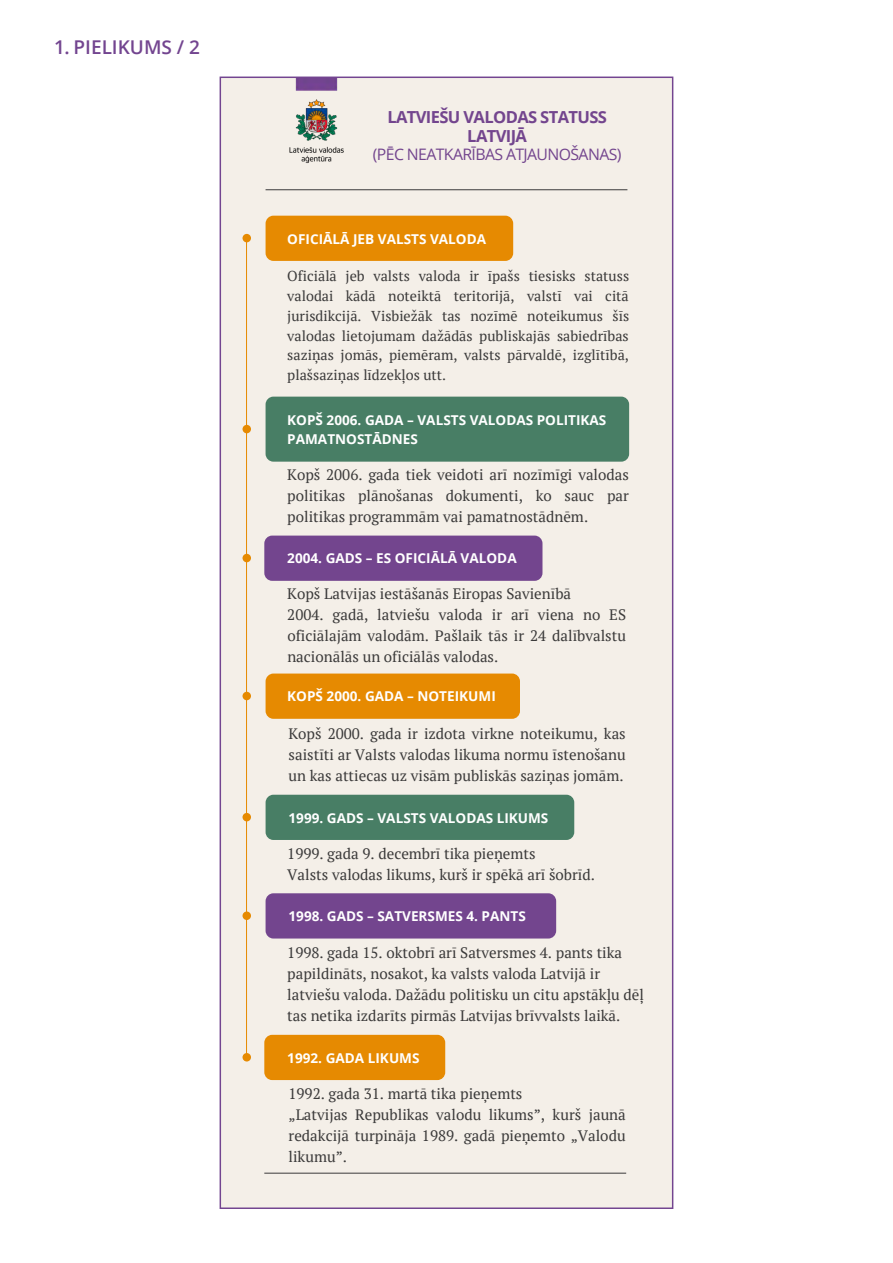
<style>
.page{position:relative;width:893px;height:1263px;background:#fff}
.page>*{position:absolute;margin:0;border:0;box-sizing:border-box;transform-origin:0 0}
.t1{font:600 19.05px "Open Sans";color:#734590}
.t2{font:700 16.65px/18.6px "Open Sans";letter-spacing:-.04em;color:#73458e;text-align:center}
.t3{font:15.9px "Open Sans";letter-spacing:-.04em;color:#73458e}
.t4{font:15px/20.9px "PT Serif";color:#3b3a3a}
.t5{font:14.25px/19.8px "PT Serif";color:#3b3a3a;text-align:justify}
.t6{font:700 13.5px/18.6px "Open Sans";color:#fff}
</style>
<div class="page">
<div style="left:220px;top:77px;width:453px;height:1131px;background:#f4efe8"></div>
<hr style="left:266px;top:189px;width:361px;height:1px;background:#3b3a3a">
<img style="left:289px;top:79px;width:55px;height:84px">
<div style="left:266px;top:216px;width:247px;height:45px;background:#e68a01;border-radius:8px"></div>
<hr style="left:264px;top:1173px;width:362px;height:1px;background:#3b3a3a">
<div style="left:243px;top:234px;width:8px;height:8px;background:#e68a01;border-radius:50%"></div>
<hr style="left:246px;top:238px;width:1px;height:819px;background:#e68a01">
<div style="left:243px;top:425px;width:8px;height:8px;background:#e68a01;border-radius:50%"></div>
<div style="left:243px;top:554px;width:8px;height:8px;background:#e68a01;border-radius:50%"></div>
<div style="left:243px;top:692px;width:8px;height:8px;background:#e68a01;border-radius:50%"></div>
<div style="left:243px;top:813px;width:8px;height:8px;background:#e68a01;border-radius:50%"></div>
<div style="left:243px;top:911px;width:8px;height:9px;background:#e68a01;border-radius:50%"></div>
<div style="left:243px;top:1053px;width:8px;height:8px;background:#e68a01;border-radius:50%"></div>
<div style="left:266px;top:397px;width:363px;height:65px;background:#487e65;border-radius:8px"></div>
<div style="left:264px;top:536px;width:278px;height:45px;background:#73458e;border-radius:8px"></div>
<div style="left:266px;top:673px;width:254px;height:46px;background:#e68a01;border-radius:8px"></div>
<div style="left:266px;top:795px;width:308px;height:45px;background:#487e65;border-radius:8px"></div>
<div style="left:266px;top:893px;width:290px;height:45px;background:#73458e;border-radius:8px"></div>
<div style="left:264px;top:1035px;width:181px;height:45px;background:#e68a01;border-radius:8px"></div>
<p class="t1" style="left:54px;top:34px;width:148px">1. PIELIKUMS / 2</p>
<p class="t2" style="left:387px;top:108px;width:221px">LATVIEŠU VALODAS STATUSS<br>LATVIJĀ</p>
<p class="t3" style="left:373px;top:143px;width:250px">(PĒC NEATKARĪBAS ATJAUNOŠANAS)</p>
<p class="t6" style="left:287px;top:229px;width:200px">OFICIĀLĀ JEB VALSTS VALODA</p>
<p class="t5" style="left:287px;top:266px;width:343px">Oficiālā jeb valsts valoda ir īpašs tiesisks statuss valodai kādā noteiktā teritorijā, valstī vai citā jurisdikcijā. Visbiežāk tas nozīmē noteikumus šīs valodas lietojumam dažādās publiskajās sabiedrības saziņas jomās, piemēram, valsts pārvaldē, izglītībā, plašsaziņas līdzekļos utt.</p>
<p class="t6" style="left:287px;top:411px;width:321px">KOPŠ 2006. GADA – VALSTS VALODAS POLITIKAS<br>PAMATNOSTĀDNES</p>
<p class="t4" style="left:287px;top:464px;width:343px;text-align:justify">Kopš 2006. gada tiek veidoti arī nozīmīgi valodas politikas plānošanas dokumenti, ko sauc par politikas programmām vai pamatnostādnēm.</p>
<p class="t6" style="left:287px;top:549px;width:231px">2004. GADS – ES OFICIĀLĀ VALODA</p>
<p class="t4" style="left:287px;top:583px;width:340px">Kopš Latvijas iestāšanās Eiropas Savienībā<br>2004. gadā, latviešu valoda ir arī viena no ES oficiālajām valodām. Pašlaik tās ir 24 dalībvalstu nacionālās un oficiālās valodas.</p>
<p class="t6" style="left:287px;top:687px;width:210px">KOPŠ 2000. GADA – NOTEIKUMI</p>
<p class="t4" style="left:289px;top:723px;width:339px;text-align:justify">Kopš 2000. gada ir izdota virkne noteikumu, kas saistīti ar Valsts valodas likuma normu īstenošanu un kas attiecas uz visām publiskās saziņas jomām.</p>
<p class="t6" style="left:289px;top:808px;width:261px">1999. GADS – VALSTS VALODAS LIKUMS</p>
<p class="t4" style="left:287px;top:843px;width:309px">1999. gada 9. decembrī tika pieņemts<br>Valsts valodas likums, kurš ir spēkā arī šobrīd.</p>
<p class="t6" style="left:289px;top:907px;width:239px">1998. GADS – SATVERSMES 4. PANTS</p>
<p class="t4" style="left:287px;top:942px;width:358px">1998. gada 15. oktobrī arī Satversmes 4. pants tika papildināts, nosakot, ka valsts valoda Latvijā ir latviešu valoda. Dažādu politisku un citu apstākļu dēļ tas netika izdarīts pirmās Latvijas brīvvalsts laikā.</p>
<p class="t6" style="left:287px;top:1048px;width:134px">1992. GADA LIKUMS</p>
<p class="t4" style="left:289px;top:1083px;width:339px">1992. gada 31. martā tika pieņemts<br>„Latvijas Republikas valodu likums”, kurš jaunā redakcijā turpināja 1989. gadā pieņemto „Valodu likumu”.</p>
</div>
